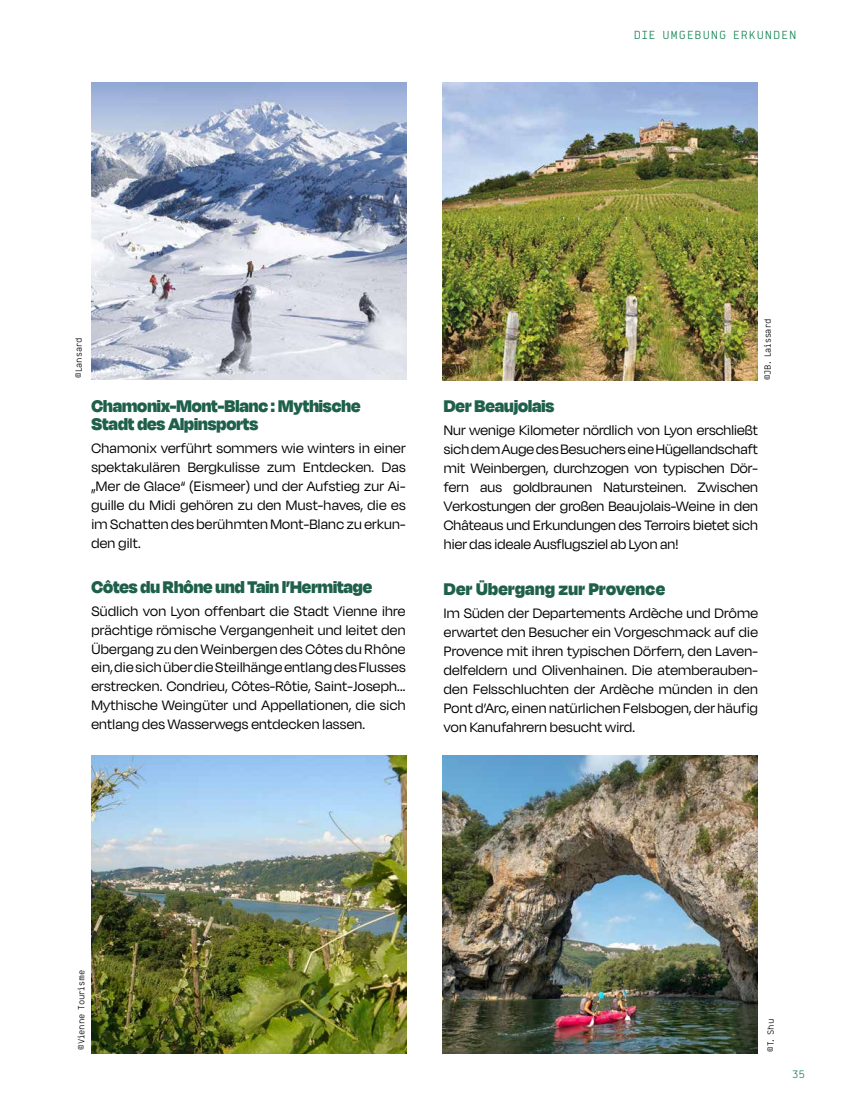
<style>
.page{position:relative;width:851px;height:1106px;background:#fff}
.page>*{position:absolute;margin:0;border:0;box-sizing:border-box;transform-origin:0 0}
.t1{font:900 19.5px/17.5px "Degular Display";color:#1e604b}
.t2{font:900 19.5px "Degular Display";letter-spacing:.02em;color:#1e604b}
.t3{font:15.75px/18.9px "Degular Display";letter-spacing:.02em;color:#000;text-align:justify}
.t4{font:11.4px "Deck";letter-spacing:.085em;color:#198856}
.t5{font:10.5px "Deck";color:#198856}
.t6{font:8.7px "Deck";color:#000}
</style>
<div class="page">
<img style="left:91px;top:82px;width:315px;height:298px">
<img style="left:442px;top:83px;width:315px;height:297px">
<img style="left:91px;top:755px;width:315px;height:298px">
<img style="left:442px;top:755px;width:315px;height:298px">
<p class="t4" style="left:633px;top:28px;width:164px">DIE UMGEBUNG ERKUNDEN</p>
<p class="t6" style="left:73px;top:378px;width:42px;rotate:-90deg">©Lansard</p>
<p class="t1" style="left:91px;top:397px;width:270px">Chamonix-Mont-Blanc : Mythische<br>Stadt des Alpinsports</p>
<p class="t3" style="left:91px;top:438px;width:315px">Chamonix verführt sommers wie winters in einer spektakulären Bergkulisse zum Entdecken. Das „Mer de Glace“ (Eismeer) und der Aufstieg zur Ai&shy;guille du Midi gehören zu den Must-haves, die es im Schatten des berühmten Mont-Blanc zu erkun&shy;den gilt.</p>
<p class="t1" style="left:91px;top:577px;width:282px">Côtes du Rhône und Tain l’Hermitage</p>
<p class="t3" style="left:91px;top:601px;width:315px">Südlich von Lyon offenbart die Stadt Vienne ihre prächtige römische Vergangenheit und leitet den Übergang zu den Weinbergen des Côtes du Rhône ein, die sich über die Steilhänge entlang des Flusses erstrecken. Condrieu, Côtes-Rôtie, Saint-Joseph...<br>Mythische Weingüter und Appellationen, die sich entlang des Wasserwegs entdecken lassen.</p>
<p class="t6" style="left:762px;top:380px;width:63px;rotate:-90deg">©JB. Laissard</p>
<p class="t1" style="left:444px;top:397px;width:112px">Der Beaujolais</p>
<p class="t3" style="left:444px;top:421px;width:315px">Nur wenige Kilometer nördlich von Lyon erschließt sich dem Auge des Besuchers eine Hügellandschaft mit Weinbergen, durchzogen von typischen Dör&shy;fern aus goldbraunen Natursteinen. Zwischen Verkostungen der großen Beaujolais-Weine in den Châteaus und Erkundungen des Terroirs bietet sich hier das ideale Ausflugsziel ab Lyon an!</p>
<p class="t2" style="left:444px;top:577px;width:223px">Der Übergang zur Provence</p>
<p class="t3" style="left:444px;top:603px;width:315px">Im Süden der Departements Ardèche und Drôme erwartet den Besucher ein Vorgeschmack auf die Provence mit ihren typischen Dörfern, den Laven&shy;delfeldern und Olivenhainen. Die atemberauben&shy;den Felsschluchten der Ardèche münden in den Pont d’Arc, einen natürlichen Felsbogen, der häufig von Kanufahrern besucht wird.</p>
<p class="t6" style="left:76px;top:1050px;width:81px;rotate:-90deg">©Vienne Tourisme</p>
<p class="t6" style="left:764px;top:1052px;width:35px;rotate:-90deg">©T. Shu</p>
<p class="t5" style="left:791px;top:1067px;width:15px">35</p>
</div>
